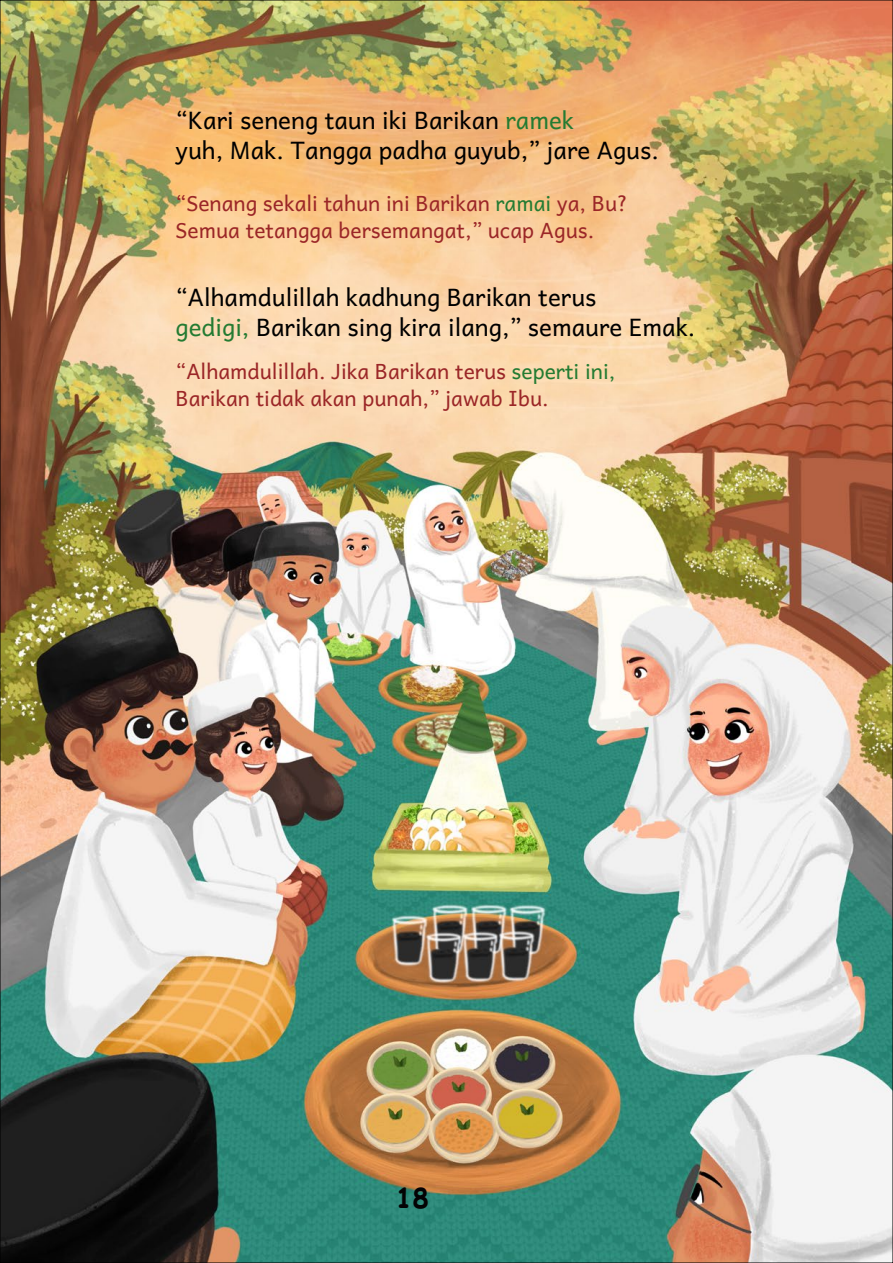
<style>
.page{position:relative;width:893px;height:1263px;background:#fff}
.page>*{position:absolute;margin:0;border:0;box-sizing:border-box;transform-origin:0 0}
.t1{font:700 27px "Comic Sans MS";color:#040304}
.t2{font:24px/30px "Andika New Basic";color:#000}
.t3{font:21px/27px "Andika New Basic";color:#9b2627}
.s1{color:#247b32}
</style>
<div class="page">
<img style="left:2px;top:2px;width:889px;height:1259px">
<p class="t2" style="left:176px;top:102px;width:485px">“Kari seneng taun iki Barikan <span class="s1">ramek<br></span>yuh, Mak. Tangga padha guyub,” jare Agus.</p>
<p class="t3" style="left:176px;top:187px;width:454px">“Senang sekali tahun ini Barikan <span class="s1">ramai</span> ya, Bu?<br>Semua tetangga bersemangat,” ucap Agus.</p>
<p class="t2" style="left:176px;top:278px;width:521px">“Alhamdulillah kadhung Barikan terus<br><span class="s1">gedigi,</span> Barikan sing kira ilang,” semaure Emak.</p>
<p class="t3" style="left:176px;top:354px;width:441px">“Alhamdulillah. Jika Barikan terus <span class="s1">seperti ini,<br></span>Barikan tidak akan punah,” jawab Ibu.</p>
<p class="t1" style="left:396px;top:1178px;width:34px">18</p>
</div>
